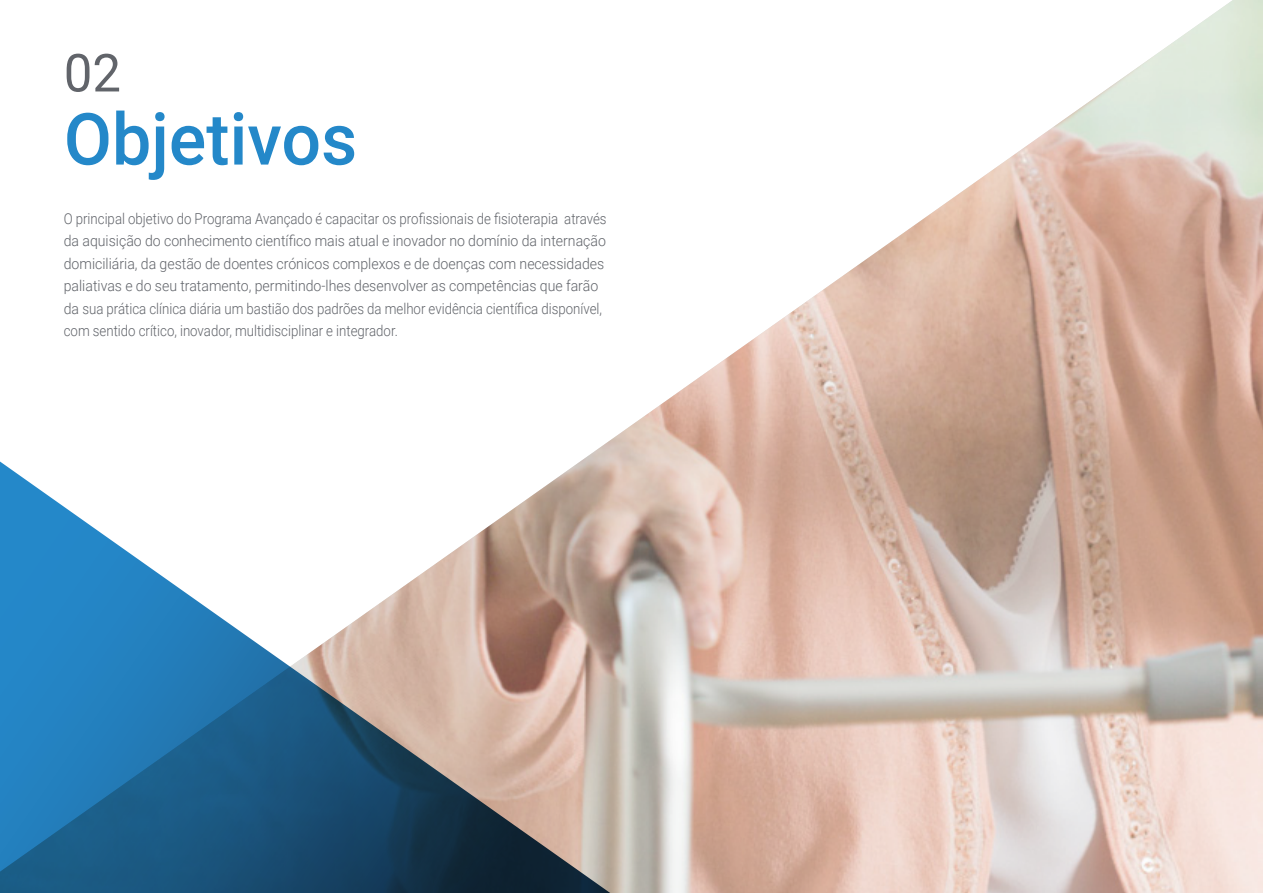
<style>
.page{position:relative;width:1263px;height:893px;background:#fff}
.page>*{position:absolute;margin:0;border:0;box-sizing:border-box;transform-origin:0 0}
.t1{font:500 72px "Roboto";color:#2488c9}
.t2{font:52.5px "Roboto";color:#61646a}
.t3{font:300 15px/22.5px "Roboto";color:#61646a;scale:.88 1}
</style>
<div class="page">
<img style="left:602px;top:0;width:661px;height:893px">
<svg style="left:0;top:446px;width:640px;height:447px"></svg>
<h2 class="t2" style="left:64px;top:36px;width:59px">02</h2>
<h1 class="t1" style="left:64px;top:89px;width:295px">Objetivos</h1>
<p class="t3" style="left:64px;top:207px;width:618px">O principal objetivo do Programa Avançado é capacitar os profissionais de fisioterapia através da aquisição do conhecimento científico mais atual e inovador no domínio da internação domiciliária, da gestão de doentes crónicos complexos e de doenças com necessidades paliativas e do seu tratamento, permitindo-lhes desenvolver as competências que farão da sua prática clínica diária um bastião dos padrões da melhor evidência científica disponível, com sentido crítico, inovador, multidisciplinar e integrador.</p>
</div>
